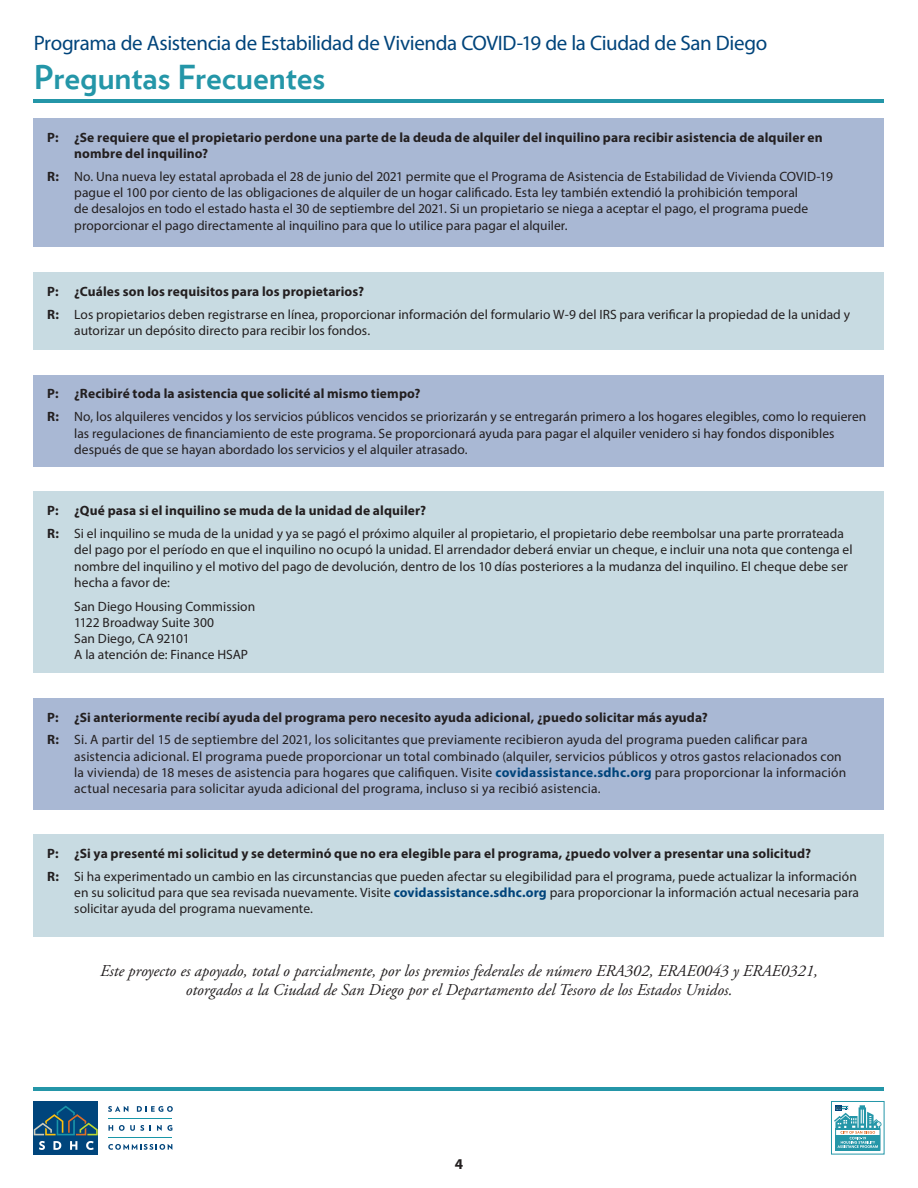
<style>
.page{position:relative;width:918px;height:1188px;background:#fff}
.page>*{position:absolute;margin:0;border:0;box-sizing:border-box;transform-origin:0 0}
.Body_Copy{font:700 33px "Verlag";color:#2496a8}
.Body_Copy-2{font:21px "Myriad Pro";letter-spacing:-.015em;color:#00447b}
.t1{font:italic 16.5px/19.8px "Adobe Garamond Pro";color:#231f20;text-align:center}
.Body_Copy-3{font:700 15px "Myriad Pro";color:#231f20}
.NEW_body_copy{font:13.5px/16.2px "Myriad Pro";letter-spacing:.005em;color:#231f20}
.NEW_body_copy-2{font:700 13.5px/16.2px "Myriad Pro";letter-spacing:.01em;color:#231f20}
.s1{font-weight:700}
.s2{font-weight:700;color:#00447b}
</style>
<div class="page">
<hr style="left:34px;top:1088px;width:850px;height:3px;background:#2496a8">
<svg style="left:108px;top:1106px;width:20px;height:6px"></svg>
<svg style="left:137px;top:1106px;width:36px;height:6px"></svg>
<svg style="left:109px;top:1125px;width:4px;height:6px"></svg>
<svg style="left:119px;top:1125px;width:25px;height:6px"></svg>
<svg style="left:157px;top:1125px;width:15px;height:6px"></svg>
<svg style="left:108px;top:1144px;width:64px;height:6px"></svg>
<hr style="left:108px;top:1118px;width:64px;height:1px;background:#1996a8">
<hr style="left:108px;top:1137px;width:64px;height:1px;background:#1996a8">
<div style="left:34px;top:1101px;width:64px;height:53px;background:#00457c"></div>
<svg style="left:39px;top:1141px;width:6px;height:9px"></svg>
<svg style="left:53px;top:1141px;width:8px;height:9px"></svg>
<svg style="left:70px;top:1141px;width:7px;height:9px"></svg>
<svg style="left:86px;top:1141px;width:8px;height:9px"></svg>
<svg style="left:34px;top:1106px;width:64px;height:29px"></svg>
<div style="left:831px;top:1101px;width:53px;height:53px;background:linear-gradient(to right,#fff,#fff);border:1px solid #2496a8"></div>
<div style="left:835px;top:1129px;width:45px;height:21px;border:1px solid #2496a8"></div>
<svg style="left:834px;top:1105px;width:48px;height:43px"></svg>
<hr style="left:34px;top:100px;width:850px;height:3px;background:#2496a8">
<div style="left:34px;top:118px;width:850px;height:129px;background:#a9b8d4"></div>
<div style="left:34px;top:272px;width:850px;height:78px;background:#c8dbe2"></div>
<div style="left:34px;top:834px;width:850px;height:103px;background:#c8dbe2"></div>
<div style="left:34px;top:492px;width:850px;height:181px;background:#c8dbe2"></div>
<div style="left:34px;top:375px;width:850px;height:92px;background:#a9b8d4"></div>
<div style="left:34px;top:698px;width:850px;height:111px;background:#a9b8d4"></div>
<p class="Body_Copy-2" style="left:34px;top:30px;width:735px">Programa de Asistencia de Estabilidad de Vivienda COVID-19 de la Ciudad de San Diego</p>
<p class="Body_Copy" style="left:34px;top:51px;width:293px">Preguntas Frecuentes</p>
<p class="NEW_body_copy-2" style="left:74px;top:129px;width:750px;text-indent:-27px">P: ¿Se requiere que el propietario perdone una parte de la deuda de alquiler del inquilino para recibir asistencia de alquiler en nombre del inquilino?</p>
<p class="NEW_body_copy" style="left:74px;top:168px;width:760px;text-indent:-27px"><span class="s1">R:</span> No. Una nueva ley estatal aprobada el 28 de junio del 2021 permite que el Programa de Asistencia de Estabilidad de Vivienda COVID-19 pague el 100 por ciento de las obligaciones de alquiler de un hogar calificado. Esta ley también extendió la prohibición temporal<br>de desalojos en todo el estado hasta el 30 de septiembre del 2021. Si un propietario se niega a aceptar el pago, el programa puede proporcionar el pago directamente al inquilino para que lo utilice para pagar el alquiler.</p>
<p class="NEW_body_copy-2" style="left:47px;top:283px;width:318px">P: ¿Cuáles son los requisitos para los propietarios?</p>
<p class="NEW_body_copy" style="left:74px;top:306px;width:777px;text-indent:-27px"><span class="s1">R:</span> Los propietarios deben registrarse en línea, proporcionar información del formulario W-9 del IRS para verificar la propiedad de la unidad y autorizar un depósito directo para recibir los fondos.</p>
<p class="NEW_body_copy-2" style="left:47px;top:385px;width:375px">P: ¿Recibiré toda la asistencia que solicité al mismo tiempo?</p>
<p class="NEW_body_copy" style="left:74px;top:409px;width:794px;text-indent:-27px"><span class="s1">R:</span> No, los alquileres vencidos y los servicios públicos vencidos se priorizarán y se entregarán primero a los hogares elegibles, como lo requieren las regulaciones de financiamiento de este programa. Se proporcionará ayuda para pagar el alquiler venidero si hay fondos disponibles después de que se hayan abordado los servicios y el alquiler atrasado.</p>
<p class="NEW_body_copy-2" style="left:47px;top:502px;width:380px">P: ¿Qué pasa si el inquilino se muda de la unidad de alquiler?</p>
<p class="NEW_body_copy" style="left:74px;top:525px;width:780px;text-indent:-27px"><span class="s1">R:</span> Si el inquilino se muda de la unidad y ya se pagó el próximo alquiler al propietario, el propietario debe reembolsar una parte prorrateada del pago por el período en que el inquilino no ocupó la unidad. El arrendador deberá enviar un cheque, e incluir una nota que contenga el nombre del inquilino y el motivo del pago de devolución, dentro de los 10 días posteriores a la mudanza del inquilino. El cheque debe ser hecha a favor de:</p>
<p class="NEW_body_copy" style="left:74px;top:598px;width:183px">San Diego Housing Commission</p>
<p class="NEW_body_copy" style="left:74px;top:614px;width:141px">1122 Broadway Suite 300</p>
<p class="NEW_body_copy" style="left:74px;top:630px;width:117px">San Diego, CA 92101</p>
<p class="NEW_body_copy" style="left:74px;top:647px;width:175px">A la atención de: Finance HSAP</p>
<p class="NEW_body_copy-2" style="left:47px;top:708px;width:662px">P: ¿Si anteriormente recibí ayuda del programa pero necesito ayuda adicional, ¿puedo solicitar más ayuda?</p>
<p class="NEW_body_copy" style="left:74px;top:732px;width:774px;text-indent:-27px"><span class="s1">R:</span> Si. A partir del 15 de septiembre del 2021, los solicitantes que previamente recibieron ayuda del programa pueden calificar para asistencia adicional. El programa puede proporcionar un total combinado (alquiler, servicios públicos y otros gastos relacionados con la vivienda) de 18 meses de asistencia para hogares que califiquen. Visite <span class="s2">covidassistance.sdhc.org</span> para proporcionar la información actual necesaria para solicitar ayuda adicional del programa, incluso si ya recibió asistencia.</p>
<p class="NEW_body_copy-2" style="left:47px;top:845px;width:765px">P: ¿Si ya presenté mi solicitud y se determinó que no era elegible para el programa, ¿puedo volver a presentar una solicitud?</p>
<p class="NEW_body_copy" style="left:74px;top:868px;width:786px;text-indent:-27px"><span class="s1">R:</span> Si ha experimentado un cambio en las circunstancias que pueden afectar su elegibilidad para el programa, puede actualizar la información en su solicitud para que sea revisada nuevamente. Visite <span class="s2">covidassistance.sdhc.org</span> para proporcionar la información actual necesaria para solicitar ayuda del programa nuevamente.</p>
<p class="t1" style="left:100px;top:961px;width:719px">Este proyecto es apoyado, total o parcialmente, por los premios federales de número ERA302, ERAE0043 y ERAE0321, otorgados a la Ciudad de San Diego por el Departamento del Tesoro de los Estados Unidos.</p>
<p class="Body_Copy-3" style="left:455px;top:1154px;width:10px">4</p>
</div>
